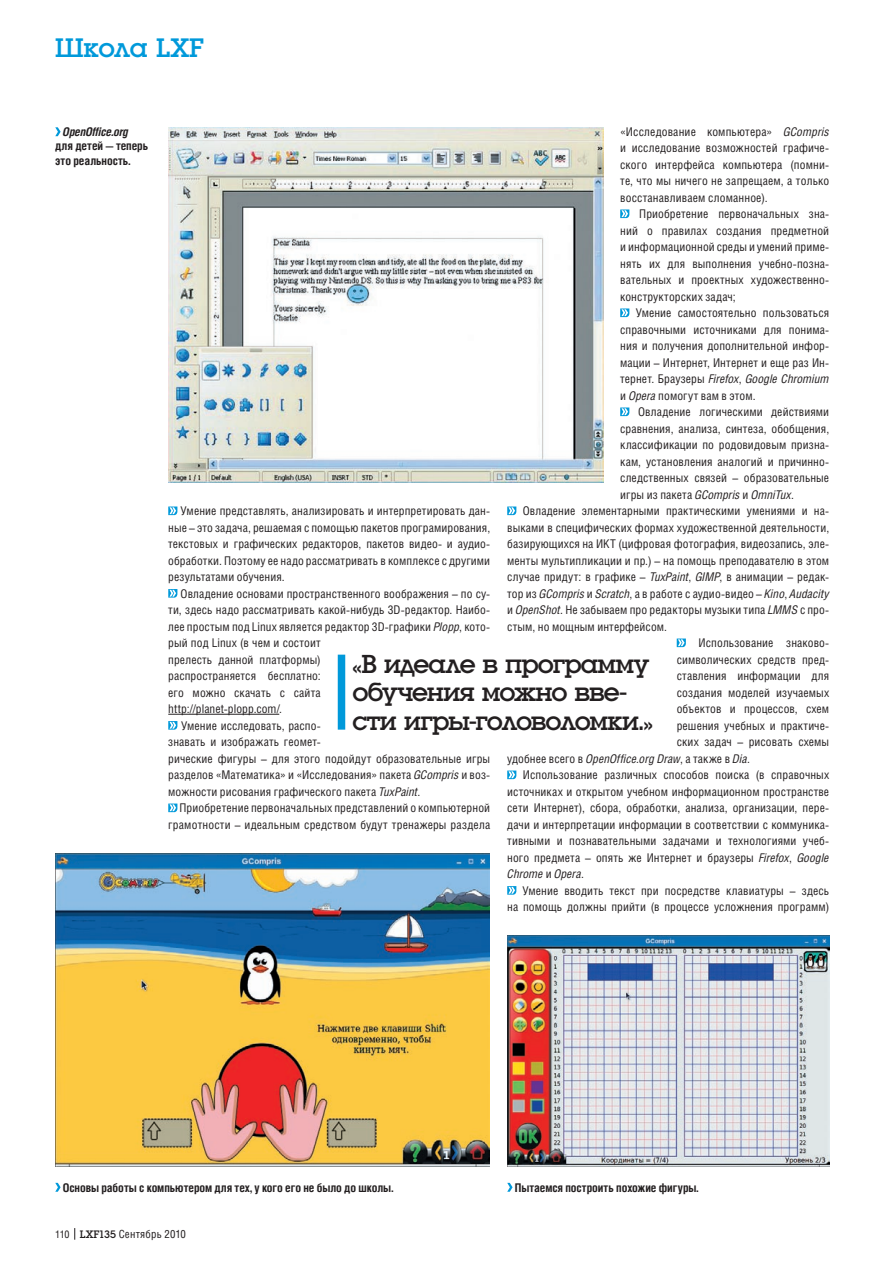
<style>
.page{position:relative;width:893px;height:1263px;background:#fff}
.page>*{position:absolute;margin:0;border:0;box-sizing:border-box;transform-origin:0 0}
.t1{font:27.75px "Luga";letter-spacing:-.015em;color:#0099da}
.Quote{font:27px/28.5px "Luga";letter-spacing:-.04em;color:#231f20}
.Text_1st{font:12px/16.5px "Helios Cond";letter-spacing:.01em;color:#231f20;text-align:justify}
.Image_Caption{font:700 12px/14.2px "Helios Cond";letter-spacing:-.005em;color:#231f20}
.t2{font:11.25px "Helios Cond";letter-spacing:.015em;color:#231f20}
.s1{font-style:italic}
.s2{font-size:10.5px}
.s3{font-family:"Luga"}
</style>
<div class="page">
<svg style="left:74px;top:1228px;width:1px;height:12px"></svg>
<hr style="left:168px;top:714px;width:111px;height:1px;background:#231f20">
<svg style="left:168px;top:506px;width:9px;height:9px"></svg>
<svg style="left:168px;top:589px;width:9px;height:9px"></svg>
<svg style="left:168px;top:721px;width:9px;height:9px"></svg>
<svg style="left:168px;top:803px;width:9px;height:9px"></svg>
<svg style="left:620px;top:209px;width:9px;height:9px"></svg>
<svg style="left:620px;top:308px;width:9px;height:9px"></svg>
<svg style="left:620px;top:407px;width:9px;height:9px"></svg>
<svg style="left:507px;top:506px;width:9px;height:9px"></svg>
<svg style="left:677px;top:638px;width:9px;height:9px"></svg>
<svg style="left:507px;top:770px;width:9px;height:9px"></svg>
<svg style="left:507px;top:886px;width:9px;height:9px"></svg>
<img style="left:168px;top:127px;width:435px;height:355px">
<img style="left:55px;top:853px;width:435px;height:314px">
<img style="left:507px;top:936px;width:322px;height:231px">
<svg style="left:55px;top:127px;width:6px;height:9px"></svg>
<svg style="left:507px;top:1183px;width:6px;height:9px"></svg>
<svg style="left:55px;top:1183px;width:6px;height:9px"></svg>
<div style="left:338px;top:655px;width:7px;height:75px;background:#0099da"></div>
<h1 class="t1" style="left:55px;top:34px;width:150px">Школа LXF</h1>
<p class="Image_Caption" style="left:55px;top:124px;width:95px;text-indent:8px"><span class="s1">OpenOffice.org </span>для детей — теперь это реальность.</p>
<p class="Text_1st" style="left:620px;top:123px;width:210px">«Исследование компьютера» <span class="s1">GCompris </span>и исследование возможностей графиче&shy;ского интерфейса компьютера (помни&shy;те, что мы ничего не запрещаем, а только восстанавливаем сломанное).</p>
<p class="Text_1st" style="left:620px;top:205px;width:210px;text-align:left;text-indent:19px">Приобретение первоначальных зна&shy;ний о правилах создания предметной и информационной среды и умений приме-- нять их для выполнения учебно-позна&shy;вательных и проектных художественно&shy;конструкторских задач;</p>
<p class="Text_1st" style="left:620px;top:304px;width:210px;text-indent:15px">Умение самостоятельно пользоваться справочными источниками для понима&shy;ния и получения дополнительной инфор&shy;мации – Интернет, Интернет и еще раз Ин&shy;тернет. Браузеры <span class="s1">Firefox</span>, <span class="s1">Google Chromium </span>и <span class="s1">Opera</span> помогут вам в этом.</p>
<p class="Text_1st" style="left:620px;top:403px;width:210px;text-indent:18px">Овладение логическими действиями сравнения, анализа, синтеза, обобщения, классификации по родовидовым призна&shy;кам, установления аналогий и причинно&shy;следственных связей – образовательные игры из пакета <span class="s1">GCompris</span> и <span class="s1">OmniTux</span>.</p>
<p class="Text_1st" style="left:507px;top:502px;width:323px;text-indent:15px">Овладение элементарными практическими умениями и на&shy;выками в специфических формах художественной деятельности, базирующихся на ИКТ (цифровая фотография, видеозапись, эле&shy;менты мультипликации и пр.) – на помощь преподавателю в этом случае придут: в графике – <span class="s1">TuxPaint</span>, <span class="s1">GIMP</span>, в анимации – редак&shy;тор из <span class="s1">GCompris</span> и <span class="s1">Scratch</span>, а в работе с аудио-видео – <span class="s1">Kino</span>, <span class="s1">Audacity </span>и <span class="s1">OpenShot</span>. Не забываем про редакторы музыки типа <span class="s1">LMMS</span> с про&shy;стым, но мощным интерфейсом.</p>
<p class="Text_1st" style="left:699px;top:634px;width:131px">Использование знаково-</p>
<p class="Text_1st" style="left:677px;top:651px;width:154px">символических средств пред-</p>
<p class="Text_1st" style="left:677px;top:667px;width:154px">ставления информации для</p>
<p class="Text_1st" style="left:677px;top:684px;width:154px">создания моделей изучаемых</p>
<p class="Text_1st" style="left:677px;top:700px;width:154px">объектов и процессов, схем</p>
<p class="Text_1st" style="left:677px;top:717px;width:154px">решения учебных и практиче-</p>
<p class="Text_1st" style="left:677px;top:733px;width:154px">ских задач – рисовать схемы</p>
<p class="Text_1st" style="left:507px;top:750px;width:244px">удобнее всего в <span class="s1">OpenOffice.org Draw</span>, а также в <span class="s1">Dia</span>.</p>
<p class="Text_1st" style="left:507px;top:766px;width:323px;text-indent:16px">Использование различных способов поиска (в справочных источниках и открытом учебном информационном пространстве сети Интернет), сбора, обработки, анализа, организации, пере&shy;дачи и интерпретации информации в соответствии с коммуника&shy;тивными и познавательными задачами и технологиями учеб&shy;ного предмета – опять же Интернет и браузеры <span class="s1">Firefox</span>, <span class="s1">Google Chrome</span> и <span class="s1">Opera</span>.</p>
<p class="Text_1st" style="left:507px;top:882px;width:323px;text-align:right">Умение вводить текст при посредстве клавиатуры – здесь<br>на помощь должны прийти (в процессе усложнения программ)</p>
<p class="Text_1st" style="left:168px;top:502px;width:323px;text-align:left;text-indent:12px">Умение представлять, анализировать и интерпретировать дан&shy;ные – это задача, решаемая с помощью пакетов програмирования, текстовых и графических редакторов, пакетов видео- и аудио-- обработки. Поэтому ее надо рассматривать в комплексе с другими результатами обучения.</p>
<p class="Text_1st" style="left:168px;top:585px;width:323px;text-align:left;text-indent:12px">Овладение основами пространственного воображения – по су&shy;ти, здесь надо рассматривать какой-нибудь 3D-редактор. Наибо&shy;лее простым под Linux является редактор 3D-графики <span class="s1">Plopp</span>, кото&shy;рый под Linux (в чем и состоит<br>прелесть данной платформы)<br>распространяется бесплатно:<br>его можно скачать с сайта<br>http://planet-plopp.com/.</p>
<p class="Text_1st" style="left:168px;top:717px;width:323px;text-align:left;text-indent:13px">Умение исследовать, распо-<br>знавать и изображать геомет-<br>рические фигуры – для этого подойдут образовательные игры разделов «Математика» и «Исследования» пакета <span class="s1">GCompris</span> и воз&shy;можности рисования графического пакета <span class="s1">TuxPaint</span>.</p>
<p class="Text_1st" style="left:168px;top:799px;width:323px;text-align:right">Приобретение первоначальных представлений о компьютерной грамотности – идеальным средством будут тренажеры раздела</p>
<p class="Quote" style="left:353px;top:650px;width:302px">«В идеале в программу обучения можно вве&shy;сти игры-головоломки.»</p>
<p class="Image_Caption" style="left:63px;top:1180px;width:332px">Основы работы с компьютером для тех, у кого его не было до школы.</p>
<p class="Image_Caption" style="left:515px;top:1180px;width:185px">Пытаемся построить похожие фигуры.</p>
<p class="t2" style="left:55px;top:1227px;width:132px"><span class="s2">110</span> <span class="s3">LXF135</span> Сентябрь 2010</p>
</div>
